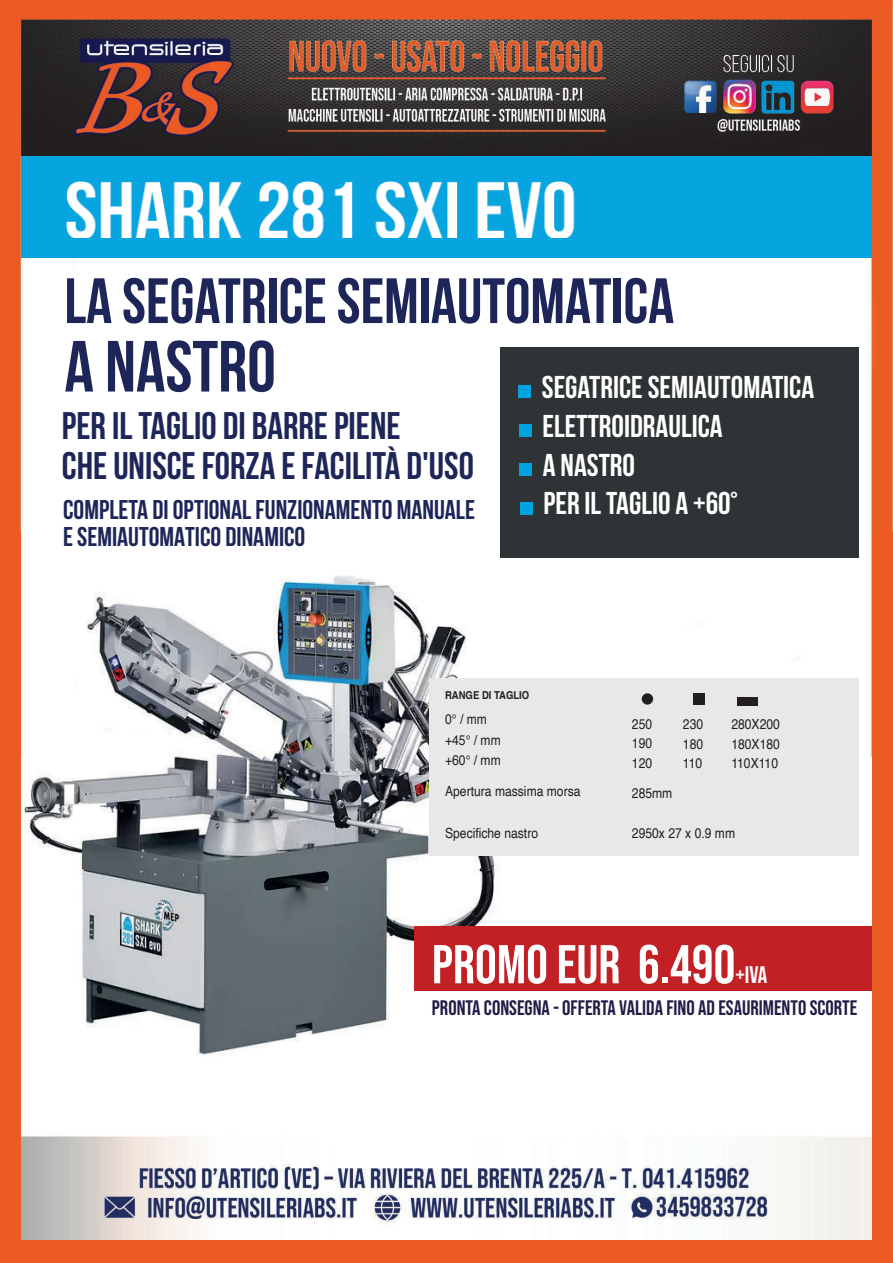
<style>
.page{position:relative;width:893px;height:1263px;background:#fff}
.page>*{position:absolute;margin:0;border:0;box-sizing:border-box;transform-origin:0 0}
.t1{font:700 72.3px "Bebas Neue";color:#1e2659}
.t2{font:700 63.9px "Bebas Neue";color:#1e2659}
.t3{font:54.6px "Bebas Neue";color:#fff}
.t4{font:700 38.4px/39.6px "Bebas Neue";color:#1e2659}
.t5{font:700 31.5px/38.8px "Bebas Neue";color:#fff}
.t6{font:700 27.15px/27px "Bebas Neue";color:#1e2659}
.t7{font:23.85px "Bebas Neue";color:#fff}
.t8{font:20.85px "Bebas Neue";color:#211b47}
.t9{font:13.95px/19.6px "Helvetica";color:#231f20;text-align:justify;scale:.87 1}
.t10{font:700 10.95px "Helvetica";color:#231f20;scale:.87 1}
</style>
<div class="page">
<img style="left:0;top:0;width:893px;height:757px">
<div style="left:21px;top:157px;width:851px;height:101px;background:#07a5df"></div>
<div style="left:500px;top:348px;width:359px;height:210px;background:#2e3335"></div>
<div style="left:518px;top:385px;width:13px;height:13px;background:#00a3df"></div>
<div style="left:519px;top:424px;width:13px;height:13px;background:#00a3df"></div>
<div style="left:520px;top:463px;width:12px;height:13px;background:#00a3df"></div>
<div style="left:520px;top:502px;width:13px;height:12px;background:#00a3df"></div>
<img style="left:21px;top:1136px;width:851px;height:104px">
<div style="left:0;top:532px;width:21px;height:731px;background:#ec5b23"></div>
<div style="left:872px;top:532px;width:21px;height:731px;background:#ec5b23"></div>
<div style="left:0;top:1240px;width:882px;height:23px;background:#ec5b23"></div>
<img style="left:21px;top:558px;width:681px;height:497px">
<div style="left:415px;top:927px;width:457px;height:64px;background:#c12025"></div>
<div style="left:429px;top:678px;width:430px;height:178px;background:#e7e9e7"></div>
<div style="left:642px;top:693px;width:11px;height:12px;background:#231f20;border-radius:50%"></div>
<div style="left:693px;top:693px;width:12px;height:12px;background:#231f20"></div>
<div style="left:737px;top:697px;width:21px;height:8px;background:#231f20"></div>
<img style="left:66px;top:181px;width:509px;height:56px">
<h2 class="t2" style="left:64px;top:266px;width:611px">LA SEGATRICE SEMIAUTOMATICA</h2>
<h1 class="t1" style="left:64px;top:327px;width:213px">A NASTRO</h1>
<h3 class="t4" style="left:62px;top:405px;width:413px">PER IL TAGLIO DI BARRE PIENE<br>CHE UNISCE FORZA E FACILITÀ D'USO</h3>
<h3 class="t6" style="left:63px;top:496px;width:413px">COMPLETA DI OPTIONAL FUNZIONAMENTO MANUALE<br>E SEMIAUTOMATICO DINAMICO</h3>
<h3 class="t5" style="left:542px;top:367px;width:274px">SEGATRICE SEMIAUTOMATICA<br>ELETTROIDRAULICA<br>A NASTRO<br>PER IL TAGLIO A +60°</h3>
<p class="t10" style="left:445px;top:688px;width:98px">RANGE DI TAGLIO</p>
<p class="t9" style="left:445px;top:709px;width:66px;line-height:20.5px;text-align:left">0° / mm +45° / mm +60° / mm</p>
<p class="t9" style="left:445px;top:782px;width:157px">Apertura massima morsa</p>
<p class="t9" style="left:632px;top:714px;width:25px">250<br>190<br>120</p>
<p class="t9" style="left:632px;top:783px;width:48px">285mm</p>
<p class="t9" style="left:683px;top:715px;width:25px">230<br>180<br>110</p>
<p class="t9" style="left:731px;top:715px;width:57px">280X200<br>180X180<br>110X110</p>
<p class="t9" style="left:445px;top:824px;width:108px">Specifiche nastro</p>
<p class="t9" style="left:632px;top:824px;width:120px">2950x 27 x 0.9 mm</p>
<h3 class="t3" style="left:432px;top:933px;width:305px">PROMO EUR 6.490</h3>
<h3 class="t7" style="left:735px;top:961px;width:34px">+IVA</h3>
<h3 class="t8" style="left:432px;top:996px;width:427px">PRONTA CONSEGNA - OFFERTA VALIDA FINO AD ESAURIMENTO SCORTE</h3>
</div>
